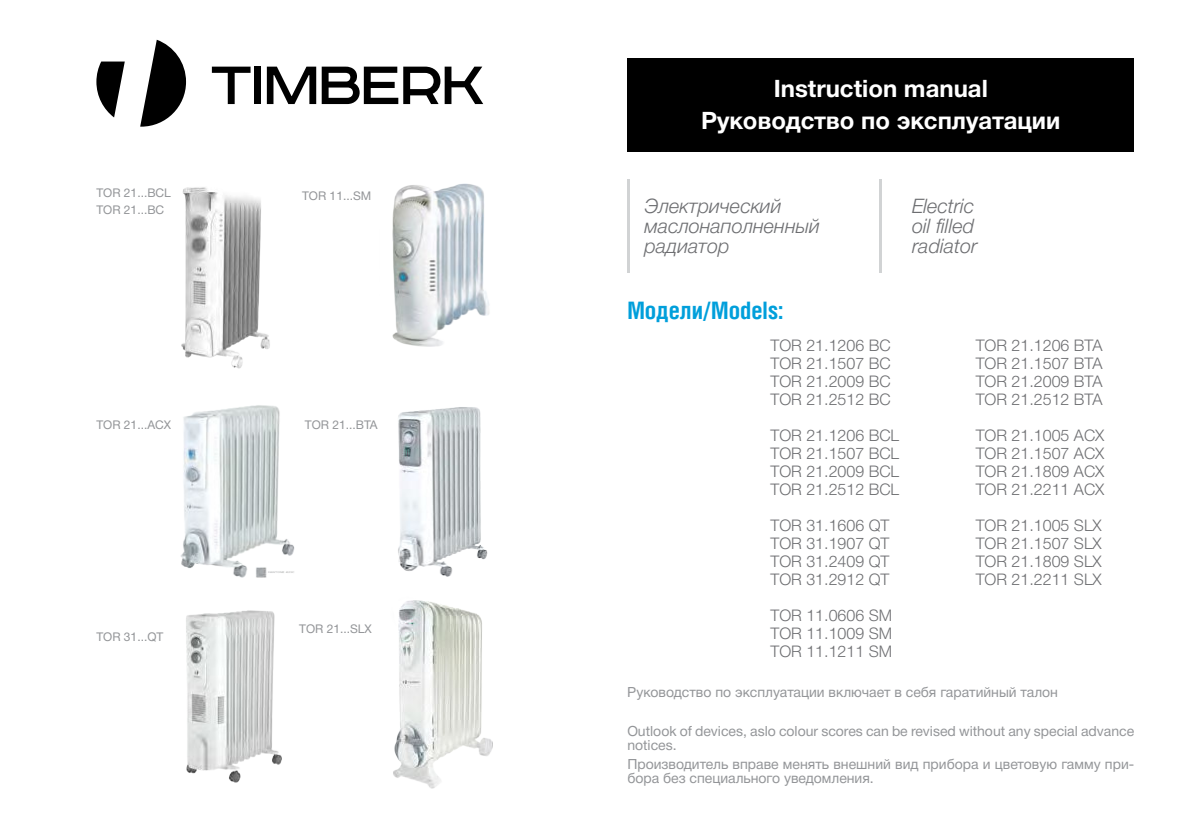
<style>
.page{position:relative;width:1191px;height:840px;background:#fff}
.page>*{position:absolute;margin:0;border:0;box-sizing:border-box;transform-origin:0 0}
.t1{font:700 24px/31.4px "Helvetica Neue Cyr";color:#fff;text-align:center}
.t2{font:700 24px "Helios Cond C";color:#009fdb}
.t3{font:italic 300 20px/19.6px "Helvetica Neue Cyr";color:#6d6e71}
.t4{font:300 16px/18px "Helvetica Neue Cyr";color:#6d6e71;text-align:justify}
.t5{font:14px/14px "Helvetica Neue Cyr";color:#939598}
.t6{font:12px/17.6px "Helvetica Neue Cyr";color:#939598}
</style>
<div class="page">
<div style="left:627px;top:58px;width:507px;height:93px;background:#000"></div>
<hr style="left:627px;top:179px;width:3px;height:93px;background:#d1d3d4">
<hr style="left:879px;top:179px;width:3px;height:93px;background:#d1d3d4">
<svg style="left:140px;top:40px;width:46px;height:87px"></svg>
<svg style="left:96px;top:61px;width:29px;height:56px"></svg>
<svg style="left:212px;top:67px;width:38px;height:37px"></svg>
<div style="left:254px;top:67px;width:7px;height:37px;background:#000"></div>
<svg style="left:267px;top:67px;width:49px;height:37px"></svg>
<svg style="left:322px;top:67px;width:161px;height:37px"></svg>
<img style="left:398px;top:407px;width:90px;height:170px">
<img style="left:181px;top:405px;width:114px;height:173px">
<img style="left:392px;top:183px;width:97px;height:164px">
<img style="left:181px;top:187px;width:89px;height:182px">
<img style="left:186px;top:610px;width:96px;height:173px">
<img style="left:393px;top:600px;width:100px;height:189px">
<p class="t6" style="left:96px;top:185px;width:76px">TOR 21...BCL<br>TOR 21...BC</p>
<p class="t6" style="left:302px;top:187px;width:71px">TOR 11...SM</p>
<p class="t6" style="left:96px;top:416px;width:76px">TOR 21...ACX</p>
<p class="t6" style="left:305px;top:416px;width:74px">TOR 21...BTA</p>
<p class="t6" style="left:96px;top:629px;width:68px">TOR 31...QT</p>
<p class="t6" style="left:299px;top:620px;width:74px">TOR 21...SLX</p>
<h1 class="t1" style="left:701px;top:73px;width:361px">Instruction manual<br>Руководство по эксплуатации</h1>
<p class="t3" style="left:644px;top:198px;width:177px">Электрический маслонаполненный радиатор</p>
<p class="t3" style="left:912px;top:198px;width:67px">Electric oil filled radiator</p>
<h1 class="t2" style="left:627px;top:301px;width:157px">Модели/Models:</h1>
<p class="t4" style="left:770px;top:337px;width:122px">TOR 21.1206 BC TOR 21.1507 BC TOR 21.2009 BC TOR 21.2512 BC</p>
<p class="t4" style="left:770px;top:427px;width:130px">TOR 21.1206 BCL TOR 21.1507 BCL TOR 21.2009 BCL TOR 21.2512 BCL</p>
<p class="t4" style="left:770px;top:517px;width:120px">TOR 31.1606 QT TOR 31.1907 QT TOR 31.2409 QT TOR 31.2912 QT</p>
<p class="t4" style="left:770px;top:607px;width:123px">TOR 11.0606 SM TOR 11.1009 SM TOR 11.1211 SM</p>
<p class="t4" style="left:975px;top:337px;width:128px">TOR 21.1206 BTA TOR 21.1507 BTA TOR 21.2009 BTA TOR 21.2512 BTA</p>
<p class="t4" style="left:975px;top:427px;width:130px">TOR 21.1005 ACX TOR 21.1507 ACX TOR 21.1809 ACX TOR 21.2211 ACX</p>
<p class="t4" style="left:975px;top:517px;width:128px">TOR 21.1005 SLX TOR 21.1507 SLX TOR 21.1809 SLX TOR 21.2211 SLX</p>
<p class="t5" style="left:627px;top:686px;width:432px">Руководство по эксплуатации включает в себя гаратийный талон</p>
<p class="t5" style="left:627px;top:724px;width:508px">Outlook of devices, aslo colour scores can be revised without any special advance notices.</p>
<p class="t5" style="left:627px;top:758px;width:508px">Производитель вправе менять внешний вид прибора и цветовую гамму при&shy;бора без специального уведомления.</p>
</div>
